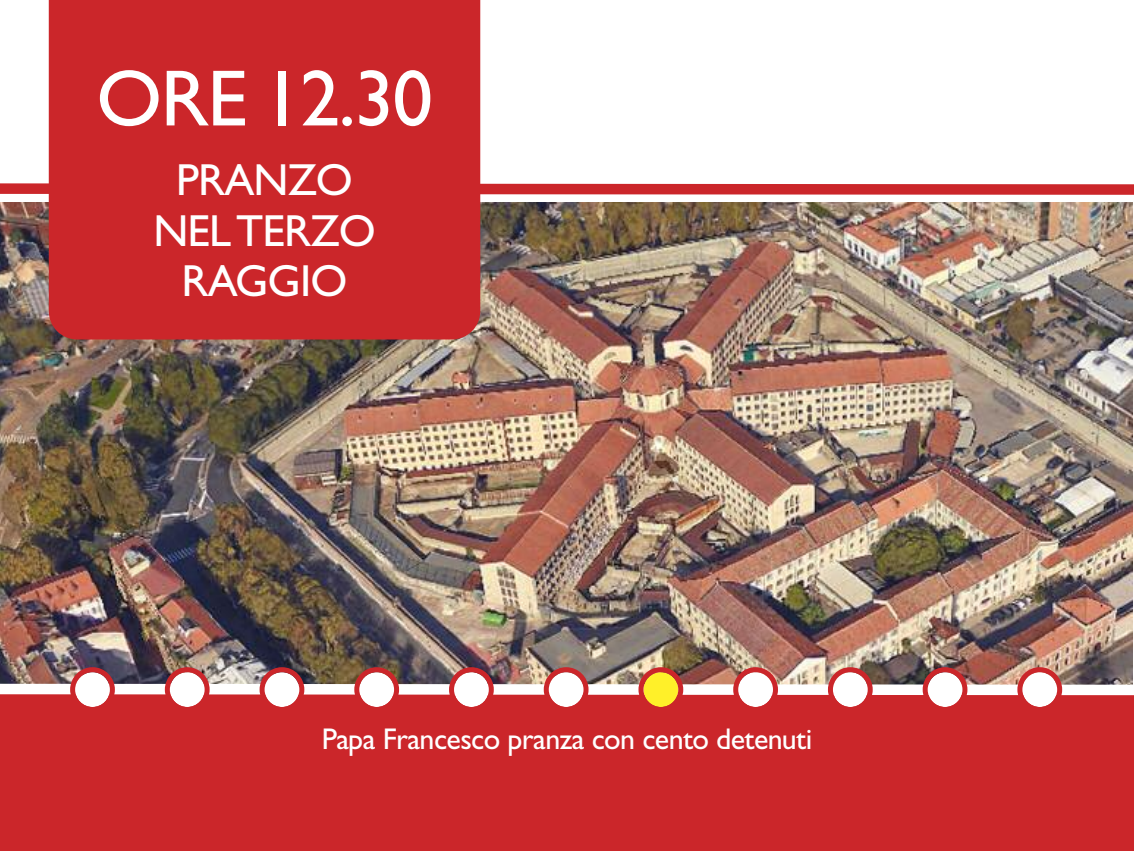
<style>
.page{position:relative;width:1134px;height:851px;background:#fff}
.page>*{position:absolute;margin:0;border:0;box-sizing:border-box;transform-origin:0 0}
.t1{font:80px "Gill Sans";letter-spacing:-.02em;color:#fff}
.t2{font:45px/50px "Gill Sans";letter-spacing:-.02em;color:#fff;text-align:center}
.t3{font:30px "Gill Sans";letter-spacing:-.02em;color:#fff}
</style>
<div class="page">
<img style="left:0;top:203px;width:1133px;height:464px">
<svg style="left:0;top:178px;width:1134px;height:22px"></svg>
<div style="left:0;top:690px;width:1134px;height:160px;background:#cb262a"></div>
<div style="left:49px;top:0;width:431px;height:339px;background:#cb262a"></div>
<img style="left:0;top:667px;width:1134px;height:40px">
<h1 class="t1" style="left:96px;top:68px;width:338px">ORE 12.30</h1>
<h2 class="t2" style="left:153px;top:159px;width:224px">PRANZO<br>NEL TERZO<br>RAGGIO</h2>
<p class="t3" style="left:322px;top:727px;width:492px">Papa Francesco pranza con cento detenuti</p>
</div>
